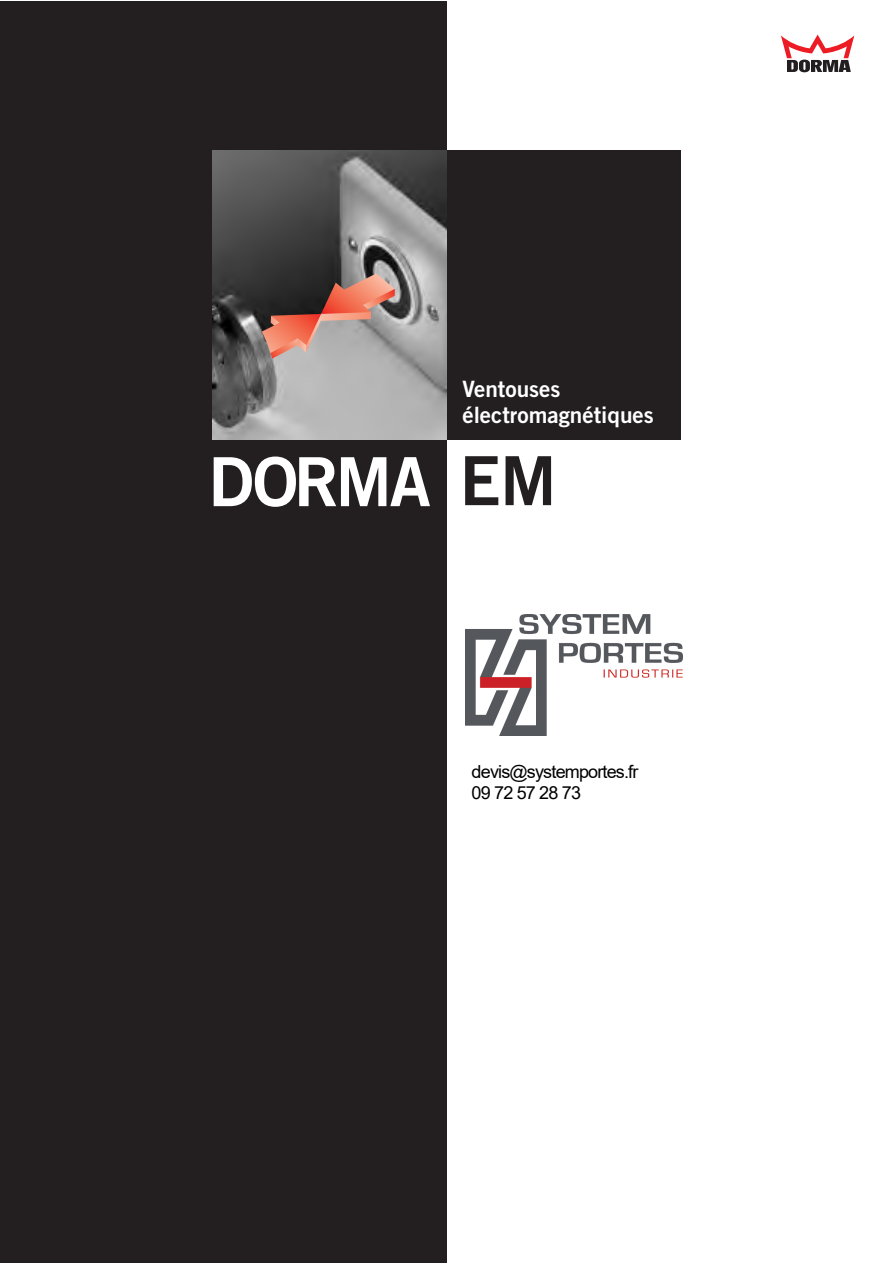
<style>
.page{position:relative;width:893px;height:1263px;background:#fff}
.page>*{position:absolute;margin:0;border:0;box-sizing:border-box;transform-origin:0 0}
.t1{font:67.8px "Trade Gothic Bold Two";letter-spacing:-.035em;color:#fff}
.t2{font:22.5px/25.8px "Trade Gothic Bold Two";color:#fff}
.t3{font:18px/21.6px "Arial";letter-spacing:-.045em;color:#000}
.s1{color:#231f20}
</style>
<div class="page">
<div style="left:0;top:2px;width:446px;height:1261px;background:#231f20"></div>
<svg style="left:781px;top:35px;width:73px;height:37px"></svg>
<img style="left:213px;top:150px;width:233px;height:289px">
<svg style="left:262px;top:274px;width:133px;height:85px"></svg>
<div style="left:446px;top:150px;width:234px;height:289px;background:#231f20"></div>
<img style="left:465px;top:615px;width:217px;height:121px">
<p class="t2" style="left:462px;top:378px;width:193px">Ventouses électromagnétiques</p>
<h1 class="t1" style="left:208px;top:457px;width:349px">DORMA <span class="s1">EM</span></h1>
<p class="t3" style="left:471px;top:760px;width:168px">devis@systemportes.fr<br>09 72 57 28 73</p>
</div>
